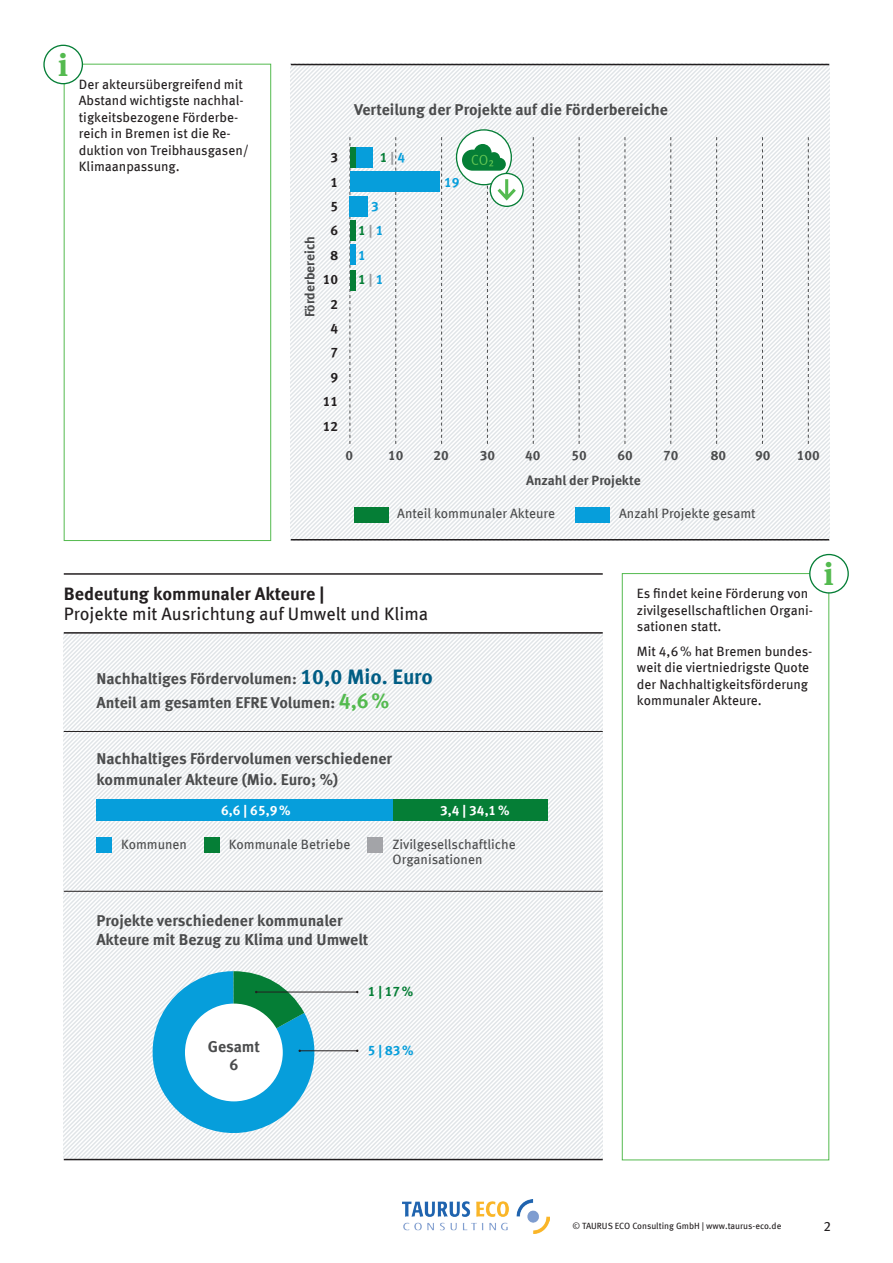
<style>
.page{position:relative;width:893px;height:1263px;background:#fff}
.page>*{position:absolute;margin:0;border:0;box-sizing:border-box;transform-origin:0 0}
.t1{font:700 31.5px "Meta Serif Offc";color:#54ba4f}
.t2{font:18px "Meta Offc";color:#231f20}
.t3{font:700 18px "Meta Offc";color:#231f20}
.t4{font:700 15.75px/18.6px "Meta Offc";color:#4b4c4d}
.t5{font:13.5px/16.5px "Meta Offc";color:#231f20}
.t6{font:13.5px/15px "Meta Offc";color:#4b4c4d}
.t7{font:700 13.5px "Meta Offc";color:#4b4c4d}
.t8{font:700 13.5px "Meta Offc";color:#fff}
.t9{font:700 13.5px/24.5px "Meta Offc";color:#231f20;text-align:center}
.t10{font:700 13.5px "Meta Offc";color:#057e36}
.t11{font:700 13.5px "Meta Offc";color:#069edb}
.t12{font:9px "Meta Offc";color:#231f20}
.s1{color:#9a9c9f}
.s2{color:#069edb}
.s3{font-size:21px;color:#005d84}
.s4{font-size:21px;color:#54ba4f}
</style>
<div class="page">
<svg style="left:291px;top:65px;width:538px;height:476px"></svg>
<svg style="left:808px;top:137px;width:1px;height:307px"></svg>
<svg style="left:716px;top:137px;width:1px;height:307px"></svg>
<svg style="left:625px;top:137px;width:1px;height:307px"></svg>
<svg style="left:533px;top:137px;width:1px;height:307px"></svg>
<svg style="left:441px;top:137px;width:1px;height:307px"></svg>
<svg style="left:350px;top:137px;width:1px;height:307px"></svg>
<svg style="left:395px;top:137px;width:1px;height:307px"></svg>
<svg style="left:579px;top:137px;width:1px;height:307px"></svg>
<svg style="left:670px;top:137px;width:1px;height:307px"></svg>
<svg style="left:762px;top:137px;width:1px;height:307px"></svg>
<svg style="left:64px;top:634px;width:539px;height:525px"></svg>
<hr style="left:291px;top:64px;width:538px;height:1px;background:#231f20">
<div style="left:64px;top:64px;width:207px;height:477px;border:1px solid #54ba4f"></div>
<div style="left:44px;top:45px;width:38px;height:39px;background:#fff;border-radius:50%"></div>
<div style="left:43px;top:45px;width:40px;height:39px;border:1px solid #057e36;border-radius:50%"></div>
<hr style="left:291px;top:539px;width:538px;height:1px;background:#231f20">
<hr style="left:64px;top:573px;width:539px;height:2px;background:#231f20">
<hr style="left:64px;top:632px;width:539px;height:2px;background:#231f20">
<hr style="left:64px;top:1159px;width:539px;height:1px;background:#231f20">
<hr style="left:64px;top:731px;width:539px;height:1px;background:#231f20">
<div style="left:622px;top:573px;width:207px;height:587px;border:1px solid #54ba4f"></div>
<div style="left:810px;top:554px;width:38px;height:39px;background:#fff;border-radius:50%"></div>
<div style="left:809px;top:554px;width:40px;height:40px;border:1px solid #057e36;border-radius:50%"></div>
<img style="left:403px;top:1199px;width:147px;height:34px">
<div style="left:96px;top:838px;width:16px;height:15px;background:#069edb"></div>
<div style="left:204px;top:838px;width:15px;height:15px;background:#057e36"></div>
<div style="left:368px;top:838px;width:15px;height:15px;background:#a3a4a8"></div>
<hr style="left:64px;top:891px;width:539px;height:1px;background:#231f20">
<hr style="left:300px;top:1050px;width:57px;height:1px;background:#231f20">
<div style="left:576px;top:507px;width:34px;height:15px;background:#069edb"></div>
<div style="left:354px;top:507px;width:34px;height:15px;background:#057e36"></div>
<div style="left:351px;top:147px;width:21px;height:21px;background:#069edb"></div>
<div style="left:350px;top:245px;width:5px;height:20px;background:#069edb"></div>
<div style="left:350px;top:171px;width:89px;height:21px;background:#069edb"></div>
<div style="left:350px;top:196px;width:18px;height:21px;background:#069edb"></div>
<div style="left:96px;top:799px;width:452px;height:22px;background:#069edb"></div>
<div style="left:350px;top:270px;width:5px;height:20px;background:#057e36"></div>
<div style="left:350px;top:220px;width:5px;height:21px;background:#057e36"></div>
<hr style="left:256px;top:992px;width:101px;height:1px;background:#231f20">
<svg style="left:141px;top:971px;width:185px;height:173px"></svg>
<div style="left:394px;top:799px;width:154px;height:22px;background:#057e36"></div>
<div style="left:350px;top:147px;width:5px;height:21px;background:#057e36"></div>
<svg style="left:456px;top:130px;width:55px;height:55px"></svg>
<svg style="left:490px;top:173px;width:33px;height:33px"></svg>
<div style="left:490px;top:173px;width:34px;height:34px;border:1px solid #057e36;border-radius:50%"></div>
<svg style="left:462px;top:137px;width:54px;height:307px"></svg>
<h1 class="t1" style="left:58px;top:46px;width:11px">i</h1>
<p class="t5" style="left:79px;top:76px;width:172px">Der akteursübergreifend mit<br>Abstand wichtigste nachhal&shy;tigkeitsbezogene Förderbe&shy;reich in Bremen ist die Re&shy;duktion von Treibhausgasen/<br>Klimaanpassung.</p>
<p class="t4" style="left:354px;top:101px;width:316px">Verteilung der Projekte auf die Förderbereiche</p>
<p class="t7" style="left:302px;top:317px;width:83px;rotate:-90deg">Förderbereich</p>
<p class="t9" style="left:323px;top:146px;width:17px">3<br>1<br>5<br>6<br>8<br>10<br>2<br>4<br>7<br>9<br>11<br>12</p>
<p class="t10" style="left:380px;top:149px;width:27px">1<span class="s1">|</span> <span class="s2">4</span></p>
<p class="t11" style="left:371px;top:198px;width:9px">3</p>
<p class="t10" style="left:358px;top:223px;width:27px">1<span class="s1">|</span> <span class="s2">1</span></p>
<p class="t11" style="left:358px;top:247px;width:9px">1</p>
<p class="t10" style="left:358px;top:271px;width:27px">1<span class="s1">|</span> <span class="s2">1</span></p>
<p class="t11" style="left:444px;top:174px;width:17px">19</p>
<p class="t7" style="left:345px;top:447px;width:9px">0</p>
<p class="t7" style="left:388px;top:447px;width:17px">10</p>
<p class="t7" style="left:433px;top:447px;width:17px">20</p>
<p class="t7" style="left:480px;top:447px;width:17px">30</p>
<p class="t7" style="left:525px;top:447px;width:17px">40</p>
<p class="t7" style="left:571px;top:447px;width:17px">50</p>
<p class="t7" style="left:618px;top:447px;width:17px">60</p>
<p class="t7" style="left:663px;top:447px;width:17px">70</p>
<p class="t7" style="left:711px;top:447px;width:17px">80</p>
<p class="t7" style="left:755px;top:447px;width:17px">90</p>
<p class="t7" style="left:797px;top:447px;width:25px">100</p>
<p class="t7" style="left:526px;top:472px;width:116px">Anzahl der Projekte</p>
<p class="t6" style="left:397px;top:507px;width:159px">Anteil kommunaler Akteure</p>
<p class="t6" style="left:619px;top:507px;width:138px">Anzahl Projekte gesamt</p>
<h2 class="t3" style="left:64px;top:583px;width:262px">Bedeutung kommunaler Akteure |</h2>
<h2 class="t2" style="left:64px;top:603px;width:366px">Projekte mit Ausrichtung auf Umwelt und Klima</h2>
<p class="t4" style="left:96px;top:667px;width:338px;line-height:24px">Nachhaltiges Fördervolumen: <span class="s3">10,0 Mio. Euro<br></span>Anteil am gesamten EFRE Volumen: <span class="s4">4,6%</span></p>
<p class="t4" style="left:96px;top:748px;width:297px;line-height:21.6px">Nachhaltiges Fördervolumen verschiedener kommunaler Akteure (Mio. Euro; %)</p>
<p class="t8" style="left:221px;top:803px;width:71px">6,6 | 65,9%</p>
<p class="t8" style="left:440px;top:803px;width:71px">3,4 | 34,1%</p>
<p class="t6" style="left:121px;top:837px;width:67px">Kommunen</p>
<p class="t6" style="left:229px;top:837px;width:123px">Kommunale Betriebe</p>
<p class="t6" style="left:393px;top:837px;width:125px">Zivilgesellschaftliche<br>Organisationen</p>
<p class="t4" style="left:96px;top:912px;width:274px">Projekte verschiedener kommunaler<br>Akteure mit Bezug zu Klima und Umwelt</p>
<p class="t10" style="left:368px;top:984px;width:47px">1 |17%</p>
<p class="t4" style="left:208px;top:1037px;width:54px;text-align:center">Gesamt<br>6</p>
<p class="t11" style="left:368px;top:1042px;width:47px">5 |83%</p>
<p class="t5" style="left:637px;top:585px;width:178px">Es findet keine Förderung von zivilgesellschaftlichen Organi&shy;sationen statt.</p>
<p class="t5" style="left:637px;top:643px;width:177px">Mit 4,6% hat Bremen bundes&shy;weit die viertniedrigste Quote der Nachhaltigkeitsförderung kommunaler Akteure.</p>
<h1 class="t1" style="left:824px;top:555px;width:11px">i</h1>
<p class="t12" style="left:572px;top:1221px;width:210px">© TAURUS ECO Consulting GmbH | www.taurus-eco.de</p>
<p class="t5" style="left:824px;top:1218px;width:9px">2</p>
</div>
